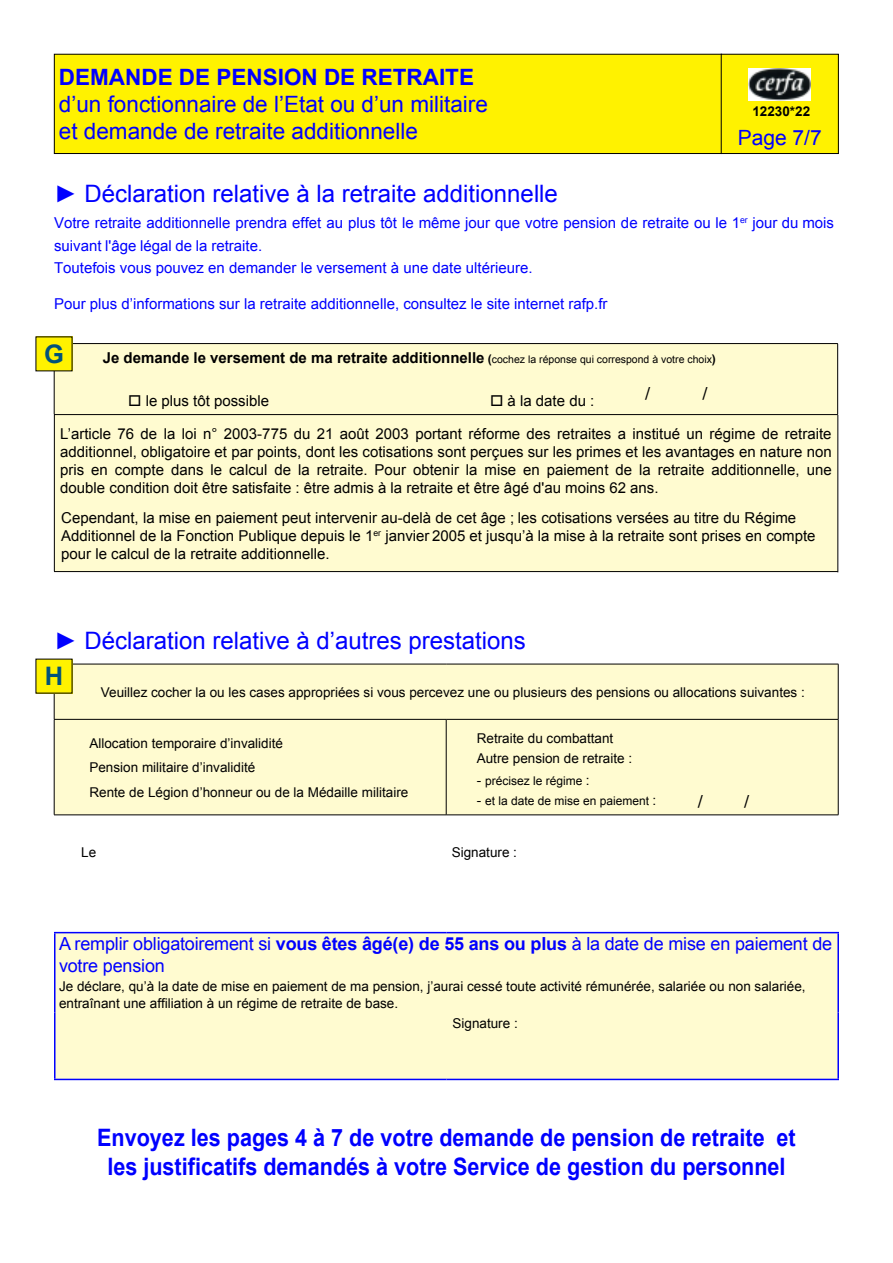
<style>
.page{position:relative;width:893px;height:1263px;background:#fff}
.page>*{position:absolute;margin:0;border:0;box-sizing:border-box;transform-origin:0 0}
.t1{font:700 25.5px "Arial";color:#00527b}
.t2{font:700 24px/28.8px "Arial";color:#00f;text-align:center;scale:.9 1}
.t3{font:24px "Arial";color:#00f}
.t4{font:22.5px/27px "Arial";color:#00f}
.t5{font:700 22.5px "Arial";color:#00f}
.t6{font:21px "Arial";color:#00f}
.t7{font:18px/21.6px "Arial";letter-spacing:-.01em;color:#00f}
.t8{font:700 18px "Minion Pro";color:#000}
.t9{font:15px/18px "Arial";color:#000;text-align:justify}
.t10{font:15px/22.2px "Arial";color:#00f}
.t11{font:700 15px "Arial";color:#000}
.t12{font:13.5px/24.8px "Arial";color:#000}
.t13{font:700 13.5px "Arial";color:#000}
.t14{font:12px "Arial";color:#000}
.s1{font-style:inherit}
.s2{font-size:12px}
.s3{font-weight:400;font-size:10.5px}
.s4{font-size:13.5px}
.s5{font-weight:700}
</style>
<div class="page">
<div style="left:55px;top:344px;width:783px;height:227px;background:#fffbd0"></div>
<hr style="left:54px;top:343px;width:784px;height:1px;background:#000">
<hr style="left:54px;top:344px;width:1px;height:70px;background:#000">
<hr style="left:837px;top:344px;width:1px;height:70px;background:#000">
<hr style="left:54px;top:414px;width:784px;height:1px;background:#000">
<hr style="left:54px;top:415px;width:1px;height:156px;background:#000">
<hr style="left:838px;top:415px;width:1px;height:157px;background:#000">
<hr style="left:54px;top:571px;width:784px;height:1px;background:#000">
<div style="left:55px;top:665px;width:783px;height:150px;background:#fffbd0"></div>
<hr style="left:54px;top:664px;width:392px;height:1px;background:#000">
<hr style="left:54px;top:664px;width:1px;height:55px;background:#000">
<hr style="left:446px;top:664px;width:392px;height:1px;background:#000">
<hr style="left:54px;top:719px;width:392px;height:1px;background:#000">
<hr style="left:54px;top:719px;width:1px;height:96px;background:#000">
<hr style="left:446px;top:719px;width:392px;height:1px;background:#000">
<hr style="left:54px;top:815px;width:392px;height:1px;background:#000">
<hr style="left:446px;top:815px;width:392px;height:1px;background:#000">
<hr style="left:838px;top:664px;width:1px;height:55px;background:#000">
<hr style="left:446px;top:719px;width:1px;height:96px;background:#000">
<hr style="left:838px;top:719px;width:1px;height:96px;background:#000">
<div style="left:56px;top:933px;width:781px;height:146px;background:#fffbd0"></div>
<hr style="left:54px;top:932px;width:392px;height:1px;background:#00f">
<hr style="left:54px;top:933px;width:2px;height:79px;background:#00f">
<hr style="left:446px;top:932px;width:393px;height:1px;background:#00f">
<hr style="left:837px;top:933px;width:2px;height:79px;background:#00f">
<hr style="left:54px;top:1012px;width:2px;height:67px;background:#00f">
<hr style="left:837px;top:1012px;width:2px;height:67px;background:#00f">
<hr style="left:54px;top:1079px;width:392px;height:1px;background:#00f">
<hr style="left:446px;top:1079px;width:393px;height:1px;background:#00f">
<div style="left:54px;top:54px;width:668px;height:100px;background:#fff200"></div>
<div style="left:54px;top:54px;width:668px;height:100px;border:1px solid #000"></div>
<div style="left:721px;top:54px;width:117px;height:100px;background:#fff200"></div>
<img style="left:749px;top:68px;width:62px;height:33px">
<div style="left:721px;top:54px;width:118px;height:100px;border:1px solid #000"></div>
<div style="left:36px;top:337px;width:36px;height:34px;background:#fff200"></div>
<div style="left:36px;top:659px;width:36px;height:34px;background:#fff200"></div>
<h3 class="t5" style="left:59px;top:62px;width:414px">demande DE pension de retraite</h3>
<h3 class="t4" style="left:59px;top:91px;width:430px">d’un fonctionnaire de l’Etat ou d’un militaire et demande de retraite additionnelle</h3>
<p class="t13" style="left:752px;top:102px;width:59px">12230*<span class="s1">22</span></p>
<h3 class="t6" style="left:738px;top:124px;width:86px">Page 7/<span class="s1">7</span></h3>
<h2 class="t3" style="left:54px;top:178px;width:505px">► Déclaration relative à la retraite additionnelle</h2>
<p class="t10" style="left:54px;top:212px;width:781px">Votre retraite additionnelle prendra effet au plus tôt le même jour que votre pension de retraite ou le 1<sup>er</sup> jour du mois suivant <span class="s1">l'</span>âge légal <span class="s1">de la retraite</span>.<br>toutefois vous pouvez en demander le versement à une date ultérieure.</p>
<p class="t10" style="left:54px;top:292px;width:555px">Pour plus d’informations sur la retraite additionnelle, consultez le site internet rafp.fr</p>
<h1 class="t1" style="left:44px;top:337px;width:21px">G</h1>
<p class="t11" style="left:103px;top:348px;width:615px">Je demande le versement de ma retraite additionnelle <span class="s2">(</span><span class="s3">cochez la réponse qui correspond à votre choix</span><span class="s2">)</span></p>
<p class="t9" style="left:128px;top:392px;width:142px">□ le plus tôt possible</p>
<p class="t9" style="left:490px;top:392px;width:106px">□ à la date du :</p>
<p class="t9" style="left:60px;top:425px;width:773px">L’article 76 de la loi n° 2003-775 du 21 août 2003 portant réforme des retraites a institué un régime de retraite additionnel, obligatoire et par points, dont les cotisations sont perçues sur les primes et les avantages en nature non pris en compte dans le calcul de la retraite. Pour obtenir la mise en paiement de la retraite additionnelle, une double condition doit être satisfaite : être admis à la retraite et <span class="s1">être âgé d'au moins 62 ans.</span></p>
<p class="t9" style="left:61px;top:508px;width:756px;text-align:left">Cependant, la mise en paiement peut intervenir au-delà de cet âge ; les cotisations versées au titre du R<span class="s1">égime<br></span>A<span class="s1">dditionnel de la</span> f<span class="s1">onction</span> P<span class="s1">ublique</span> depuis le 1<sup>er</sup> janvier 2005 et jusqu’à la mise à la retraite sont prises en compte pour le calcul de la retraite additionnelle.</p>
<p class="t8" style="left:645px;top:381px;width:7px">/</p>
<p class="t8" style="left:702px;top:380px;width:7px">/</p>
<h2 class="t3" style="left:54px;top:625px;width:473px">► Déclaration relative à d’autres prestations</h2>
<p class="t12" style="left:101px;top:680px;width:705px">Veuillez cocher la ou les cases appropriées si vous percevez une ou plusieurs des pensions ou allocations suivantes :</p>
<p class="t12" style="left:89px;top:730px;width:320px">Allocation temporaire d’invalidité<br>Pension militaire d’invalidité<br>Rente de Légion d’honneur ou de la Médaille militaire</p>
<p class="t12" style="left:477px;top:728px;width:157px;line-height:20.4px">Retraite du combattant<br>Autre pension de retraite <span class="s1">:</span></p>
<h1 class="t1" style="left:45px;top:659px;width:20px">H</h1>
<p class="t14" style="left:477px;top:773px;width:114px"><span class="s4">-</span> précisez le régime <span class="s4">:</span></p>
<p class="t14" style="left:477px;top:793px;width:181px"><span class="s4">-</span> et la date de mise en paiement <span class="s4">:</span></p>
<p class="t8" style="left:697px;top:789px;width:7px">/</p>
<p class="t8" style="left:744px;top:788px;width:7px">/</p>
<p class="t12" style="left:81px;top:840px;width:17px">Le</p>
<p class="t12" style="left:452px;top:840px;width:67px">Signature :</p>
<p class="t7" style="left:59px;top:933px;width:775px">A remplir obligatoirement si <span class="s5">vous êtes âgé(e) de 55 ans ou plus</span> à la date de mise en paiement de votre pension</p>
<p class="t12" style="left:59px;top:977px;width:748px;line-height:17.4px">je déclare, qu’à la date de mise en paiement de ma pension, j’aurai cessé toute activité rémunérée, salariée ou non salariée, entraînant une affiliation à un régime de retraite de base.</p>
<p class="t12" style="left:452px;top:1011px;width:67px">Signature :</p>
<h2 class="t2" style="left:97px;top:1124px;width:778px">Envoyez les pages 4 à <span class="s1">7</span> de votre demande de pension de retraite et les justificatifs demandés à votre Service de gestion du personnel</h2>
</div>
